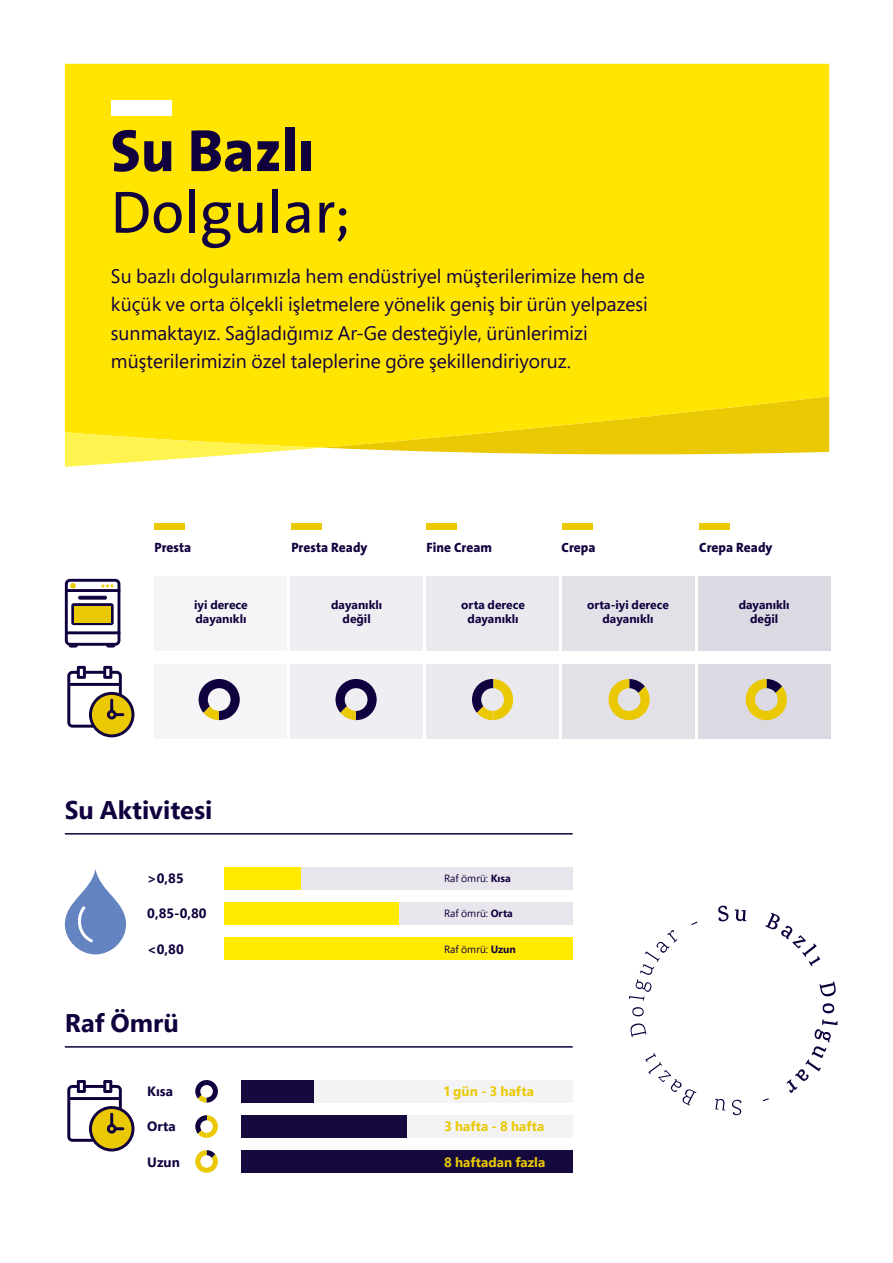
<style>
.page{position:relative;width:893px;height:1263px;background:#fff}
.page>*{position:absolute;margin:0;border:0;box-sizing:border-box;transform-origin:0 0}
.t1{font:60px "The Sans";color:#11003e}
.t2{font:800 60px "The Sans";color:#11003e}
.t3{font:700 25.5px "Segoe Pro";color:#11003e}
.t4{font:19.5px/28.5px "Segoe Pro";color:#11003e}
.t5{font:800 13.5px "The Sans";color:#11003e}
.t6{font:700 13.5px "Segoe Pro";color:#eac802}
.t7{font:700 13.5px "Segoe Pro";color:#11003e}
.t8{font:700 12px/14.4px "Segoe Pro";color:#11003e;text-align:center}
.t9{font:10.5px "Segoe Pro";color:#11003e}
.s1{font-weight:700}
</style>
<div class="page">
<div style="left:65px;top:64px;width:764px;height:332px;background:#ffe501"></div>
<svg style="left:65px;top:396px;width:764px;height:71px"></svg>
<div style="left:111px;top:101px;width:61px;height:15px;background:#fff"></div>
<div style="left:224px;top:867px;width:349px;height:22px;background:#e8e6ec"></div>
<div style="left:224px;top:867px;width:77px;height:22px;background:#ffea01"></div>
<div style="left:224px;top:902px;width:349px;height:22px;background:#e8e6ec"></div>
<div style="left:224px;top:902px;width:175px;height:22px;background:#ffea01"></div>
<div style="left:224px;top:937px;width:349px;height:23px;background:#ffea01"></div>
<hr style="left:65px;top:833px;width:508px;height:1px;background:#11003e">
<svg style="left:65px;top:869px;width:61px;height:85px;fill:#6484c1"></svg>
<svg style="left:76px;top:903px;width:19px;height:42px"></svg>
<div style="left:155px;top:523px;width:30px;height:6px;background:#eac802"></div>
<div style="left:291px;top:523px;width:31px;height:6px;background:#eac802"></div>
<div style="left:426px;top:523px;width:31px;height:6px;background:#eac802"></div>
<div style="left:562px;top:523px;width:30px;height:6px;background:#eac802"></div>
<div style="left:699px;top:523px;width:31px;height:6px;background:#eac802"></div>
<div style="left:155px;top:576px;width:132px;height:74px;background:#f5f5f7"></div>
<div style="left:427px;top:576px;width:132px;height:74px;background:#eae9ee"></div>
<div style="left:291px;top:576px;width:132px;height:74px;background:#efeef2"></div>
<div style="left:563px;top:576px;width:132px;height:74px;background:#e3e1e8"></div>
<div style="left:699px;top:576px;width:132px;height:74px;background:#dbd9e2"></div>
<div style="left:155px;top:664px;width:132px;height:75px;background:#f5f5f7"></div>
<div style="left:427px;top:664px;width:132px;height:75px;background:#eae9ee"></div>
<div style="left:291px;top:664px;width:132px;height:75px;background:#efeef2"></div>
<div style="left:563px;top:664px;width:132px;height:75px;background:#e3e1e8"></div>
<div style="left:699px;top:664px;width:132px;height:75px;background:#dbd9e2"></div>
<svg style="left:67px;top:666px;width:67px;height:71px"></svg>
<svg style="left:65px;top:579px;width:55px;height:68px"></svg>
<div style="left:74px;top:606px;width:37px;height:16px;background:#eac802"></div>
<svg style="left:199px;top:679px;width:41px;height:41px"></svg>
<svg style="left:335px;top:679px;width:42px;height:41px"></svg>
<svg style="left:608px;top:679px;width:42px;height:41px"></svg>
<svg style="left:746px;top:679px;width:41px;height:41px"></svg>
<svg style="left:472px;top:679px;width:41px;height:41px"></svg>
<div style="left:242px;top:1080px;width:331px;height:22px;background:#f3f3f5"></div>
<div style="left:242px;top:1080px;width:72px;height:22px;background:#15093e"></div>
<div style="left:242px;top:1115px;width:331px;height:22px;background:#f3f3f5"></div>
<div style="left:242px;top:1115px;width:165px;height:22px;background:#15093e"></div>
<div style="left:242px;top:1150px;width:331px;height:23px;background:#15093e"></div>
<hr style="left:65px;top:1046px;width:508px;height:2px;background:#11003e">
<svg style="left:195px;top:1080px;width:23px;height:23px"></svg>
<svg style="left:195px;top:1150px;width:23px;height:23px"></svg>
<svg style="left:195px;top:1115px;width:23px;height:23px"></svg>
<svg style="left:67px;top:1080px;width:67px;height:71px"></svg>
<svg style="left:691px;top:921px;width:6px;height:4px"></svg>
<svg style="left:718px;top:906px;width:10px;height:15px"></svg>
<svg style="left:735px;top:909px;width:11px;height:12px"></svg>
<svg style="left:765px;top:913px;width:55px;height:53px"></svg>
<svg style="left:819px;top:981px;width:17px;height:15px"></svg>
<svg style="left:823px;top:1003px;width:11px;height:10px"></svg>
<svg style="left:787px;top:1019px;width:50px;height:74px"></svg>
<svg style="left:763px;top:1098px;width:6px;height:3px"></svg>
<svg style="left:732px;top:1100px;width:9px;height:15px"></svg>
<svg style="left:715px;top:1099px;width:10px;height:11px"></svg>
<svg style="left:645px;top:1053px;width:51px;height:52px"></svg>
<svg style="left:630px;top:1023px;width:16px;height:14px"></svg>
<svg style="left:632px;top:1007px;width:12px;height:9px"></svg>
<svg style="left:629px;top:930px;width:48px;height:71px"></svg>
<h1 class="t2" style="left:111px;top:100px;width:205px">Su Bazlı</h1>
<h1 class="t1" style="left:111px;top:162px;width:241px">Dolgular;</h1>
<p class="t4" style="left:111px;top:261px;width:538px">Su bazlı dolgularımızla hem endüstriyel müşterilerimize hem de küçük ve orta ölçekli işletmelere yönelik geniş bir ürün yelpazesi sunmaktayız. Sağladığımız Ar-Ge desteğiyle, ürünlerimizi müşterilerimizin özel taleplerine göre şekillendiriyoruz.</p>
<p class="t5" style="left:155px;top:536px;width:38px">Presta</p>
<p class="t5" style="left:291px;top:536px;width:78px">Presta Ready</p>
<p class="t5" style="left:426px;top:536px;width:67px">Fine Cream</p>
<p class="t5" style="left:562px;top:536px;width:35px">Crepa</p>
<p class="t5" style="left:699px;top:536px;width:75px">Crepa Ready</p>
<p class="t8" style="left:194px;top:597px;width:55px;text-align:left">iyi derece dayanıklı</p>
<h2 class="t3" style="left:65px;top:792px;width:149px">Su Aktivitesi</h2>
<p class="t7" style="left:147px;top:869px;width:38px">&gt;0,85</p>
<p class="t7" style="left:147px;top:904px;width:61px">0,85-0,80</p>
<p class="t7" style="left:147px;top:939px;width:38px">&lt;0,80</p>
<h2 class="t3" style="left:65px;top:1005px;width:115px">Raf Ömrü</h2>
<p class="t7" style="left:147px;top:1082px;width:27px">Kısa</p>
<p class="t7" style="left:147px;top:1117px;width:30px">Orta</p>
<p class="t7" style="left:147px;top:1152px;width:34px">Uzun</p>
<p class="t8" style="left:331px;top:597px;width:52px">dayanıklı değil</p>
<p class="t8" style="left:461px;top:597px;width:65px">orta derece dayanıklı</p>
<p class="t8" style="left:587px;top:597px;width:83px">orta-iyi derece dayanıklı</p>
<p class="t8" style="left:739px;top:597px;width:52px">dayanıklı değil</p>
<p class="t9" style="left:444px;top:871px;width:68px">Raf ömrü: <span class="s1">Kısa</span></p>
<p class="t9" style="left:444px;top:906px;width:70px">Raf ömrü: <span class="s1">Orta</span></p>
<p class="t9" style="left:444px;top:941px;width:73px">Raf ömrü: <span class="s1">Uzun</span></p>
<p class="t6" style="left:444px;top:1082px;width:91px">1 gün - 3 hafta</p>
<p class="t6" style="left:444px;top:1117px;width:102px">3 hafta - 8 hafta</p>
<p class="t6" style="left:444px;top:1152px;width:103px">8 haftadan fazla</p>
</div>
